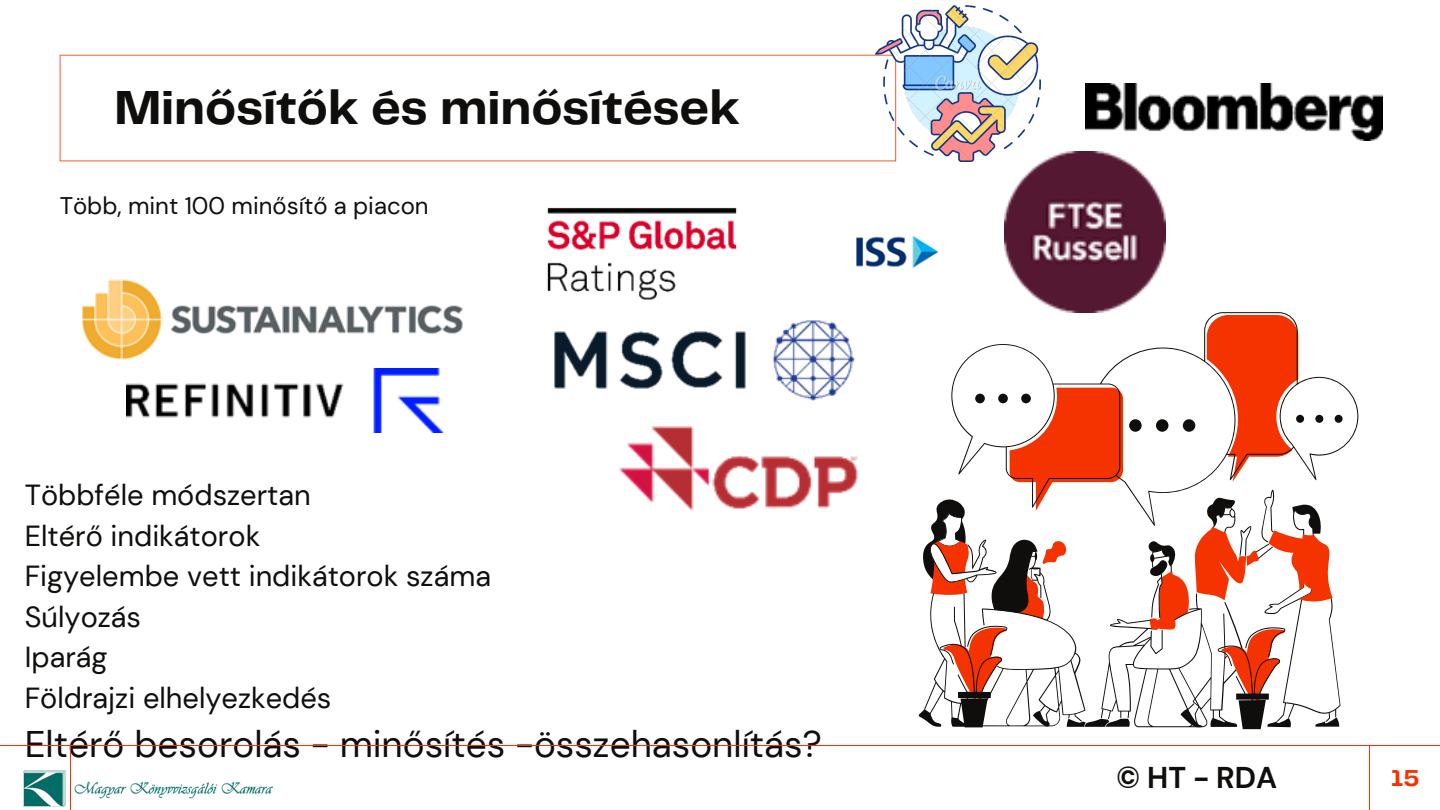
<style>
.page{position:relative;width:1440px;height:810px;background:#fff}
.page>*{position:absolute;margin:0;border:0;box-sizing:border-box;transform-origin:0 0}
.t1{font:700 49.6px "Telegraf";color:#0f0e0c}
.t2{font:37px "DM Sans";color:#0f0e0c}
.t3{font:700 30px "DM Sans";color:#0f0e0c}
.t4{font:29px/40.5px "DM Sans";color:#0f0e0c}
.t5{font:24px "DM Sans";color:#0f0e0c}
.t6{font:700 24px "Telegraf";color:#f43300}
</style>
<div class="page">
<svg style="left:951px;top:312px;width:407px;height:415px"></svg>
<svg style="left:919px;top:498px;width:420px;height:231px"></svg>
<svg style="left:60px;top:55px;width:816px;height:106px"></svg>
<img style="left:876px;top:5px;width:164px;height:157px">
<img style="left:82px;top:279px;width:381px;height:81px">
<img style="left:547px;top:207px;width:190px;height:93px">
<img style="left:856px;top:235px;width:148px;height:90px">
<img style="left:554px;top:319px;width:303px;height:81px">
<img style="left:1085px;top:83px;width:297px;height:57px">
<img style="left:127px;top:368px;width:317px;height:64px">
<img style="left:619px;top:426px;width:238px;height:85px">
<img style="left:1005px;top:152px;width:160px;height:160px">
<img style="left:24px;top:771px;width:248px;height:35px">
<hr style="left:0;top:745px;width:1440px;height:1px;background:#f43300">
<hr style="left:71px;top:745px;width:1px;height:65px;background:#f43300">
<hr style="left:1369px;top:746px;width:1px;height:64px;background:#f43300">
<h1 class="t1" style="left:114px;top:86px;width:627px">Minősítők és minősítések</h1>
<p class="t5" style="left:60px;top:190px;width:370px">Több, mint 100 minősítő a piacon</p>
<p class="t4" style="left:25px;top:475px;width:468px">Többféle módszertan<br>Eltérő indikátorok<br>Figyelembe vett indikátorok száma<br>Súlyozás<br>Iparág<br>Földrajzi elhelyezkedés</p>
<p class="t2" style="left:25px;top:720px;width:799px">Eltérő besorolás - minősítés -összehasonlítás?</p>
<p class="t3" style="left:1117px;top:758px;width:162px">© HT - RDA</p>
<p class="t6" style="left:1391px;top:767px;width:30px">15</p>
</div>
